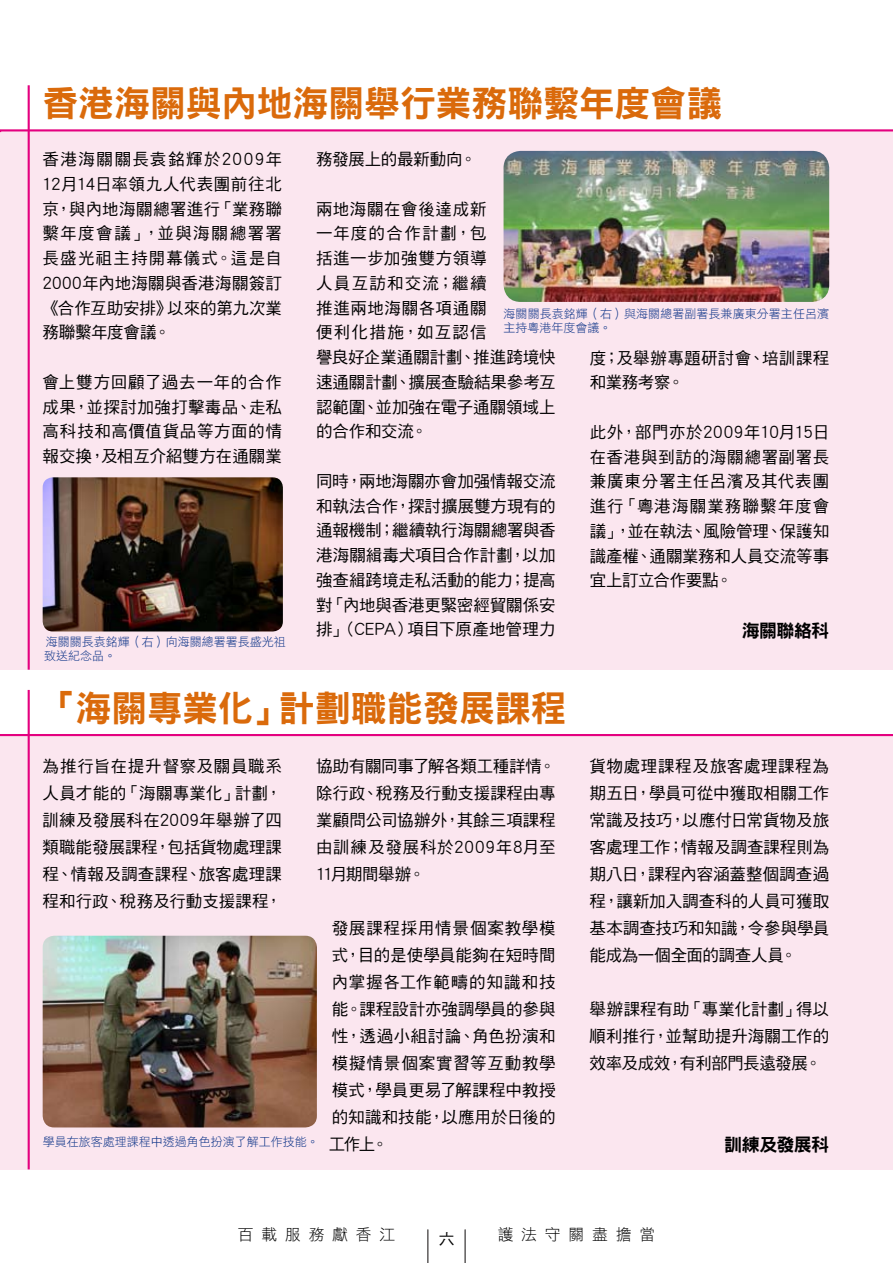
<style>
.page{position:relative;width:893px;height:1263px;background:#fff}
.page>*{position:absolute;margin:0;border:0;box-sizing:border-box;transform-origin:0 0}
.t1{font:36px "DF Hei HK W9";color:#da6a0b}
.t2{font:18px "DF Hei HK W9";letter-spacing:-.035em;color:#000}
.t3{font:16.5px/27px "DF Hei HK W5";color:#000;text-align:justify}
.t4{font:16.5px/24.8px "DF Hei HK W5";letter-spacing:.025em;color:#000}
.t5{font:15.75px "DF Hei HK W3";letter-spacing:.5em;color:#000}
.t6{font:15.75px "DF Hei HK W5";color:#000}
.t7{font:12px/14.4px "DF Li Hei HK W3";color:#0c3388}
</style>
<div class="page">
<hr style="left:427px;top:1229px;width:1px;height:34px;background:#595757">
<hr style="left:465px;top:1229px;width:1px;height:34px;background:#595757">
<div style="left:0;top:131px;width:893px;height:539px;background:#fbe6ef"></div>
<div style="left:0;top:736px;width:893px;height:433px;background:#fbe6ef"></div>
<hr style="left:28px;top:85px;width:2px;height:585px;background:#e4007f">
<hr style="left:28px;top:690px;width:2px;height:479px;background:#e4007f">
<hr style="left:0;top:129px;width:893px;height:2px;background:#e4007f">
<hr style="left:0;top:734px;width:893px;height:2px;background:#e4007f">
<img style="left:43px;top:477px;width:240px;height:154px">
<img style="left:43px;top:936px;width:274px;height:191px">
<img style="left:504px;top:151px;width:325px;height:151px">
<p class="t1" style="left:43px;top:84px;width:682px">香港海關與內地海關舉行業務聯繫年度會議</p>
<p class="t3" style="left:43px;top:147px;width:241px;line-height:24.8px">香港海關關長袁銘輝於2009年12月14日率領九人代表團前往北京，與內地海關總署進行「業務聯繫年度會議」，並與海關總署署長盛光祖主持開幕儀式。這是自2000年內地海關與香港海關簽訂《合作互助安排》以來的第九次業務聯繫年度會議。</p>
<p class="t3" style="left:43px;top:369px;width:241px;line-height:24.8px">會上雙方回顧了過去一年的合作成果，並探討加強打擊毒品、走私高科技和高價值貨品等方面的情報交換，及相互介紹雙方在通關業</p>
<p class="t7" style="left:44px;top:634px;width:243px">海關關長袁銘輝（右）向海關總署署長盛光祖致送紀念品。</p>
<p class="t3" style="left:316px;top:145px;width:162px">務發展上的最新動向。</p>
<p class="t4" style="left:316px;top:196px;width:241px">兩地海關在會後達成新<br>一年度的合作計劃，包<br>括進一步加強雙方領導<br>人員互訪和交流；繼續<br>推進兩地海關各項通關<br>便利化措施，如互認信<br>譽良好企業通關計劃、推進跨境快速通關計劃、擴展查驗結果參考互認範圍、並加強在電子通關領域上的合作和交流。</p>
<p class="t3" style="left:316px;top:468px;width:241px;line-height:24.8px">同時，兩地海關亦會加强情報交流和執法合作，探討擴展雙方現有的通報機制；繼續執行海關總署與香港海關緝毒犬項目合作計劃，以加強查緝跨境走私活動的能力；提高對「內地與香港更緊密經貿關係安排」（CEPA）項目下原產地管理力</p>
<p class="t7" style="left:504px;top:306px;width:327px">海關關長袁銘輝（右）與海關總署副署長兼廣東分署主任呂濱主持粵港年度會議。</p>
<p class="t3" style="left:590px;top:345px;width:241px;line-height:24.8px">度；及舉辦專題研討會、培訓課程和業務考察。</p>
<p class="t3" style="left:590px;top:419px;width:241px;line-height:24.8px">此外，部門亦於2009年10月15日在香港與到訪的海關總署副署長兼廣東分署主任呂濱及其代表團進行「粵港海關業務聯繫年度會議」，並在執法、風險管理、保護知識產權、通關業務和人員交流等事宜上訂立合作要點。</p>
<p class="t2" style="left:742px;top:621px;width:89px">海關聯絡科</p>
<p class="t1" style="left:43px;top:688px;width:526px">「海關專業化」計劃職能發展課程</p>
<p class="t3" style="left:316px;top:752px;width:241px">協助有關同事了解各類工種詳情。除行政、稅務及行動支援課程由專業顧問公司協辦外，其餘三項課程由訓練及發展科於2009年8月至11月期間舉辦。</p>
<p class="t3" style="left:329px;top:914px;width:228px">發展課程採用情景個案教學模式，目的是使學員能夠在短時間內掌握各工作範疇的知識和技能。課程設計亦強調學員的參與性，透過小組討論、角色扮演和模擬情景個案實習等互動教學模式，學員更易了解課程中教授的知識和技能，以應用於日後的工作上。</p>
<p class="t3" style="left:43px;top:752px;width:241px">為推行旨在提升督察及關員職系人員才能的「海關專業化」計劃，訓練及發展科在2009年舉辦了四類職能發展課程，包括貨物處理課程、情報及調查課程、旅客處理課程和行政、稅務及行動支援課程，</p>
<p class="t7" style="left:43px;top:1134px;width:277px">學員在旅客處理課程中透過角色扮演了解工作技能。</p>
<p class="t3" style="left:590px;top:752px;width:241px">貨物處理課程及旅客處理課程為期五日，學員可從中獲取相關工作常識及技巧，以應付日常貨物及旅客處理工作；情報及調查課程則為期八日，課程內容涵蓋整個調查過程，讓新加入調查科的人員可獲取基本調查技巧和知識，令參與學員能成為一個全面的調查人員。</p>
<p class="t3" style="left:590px;top:995px;width:241px">舉辦課程有助「專業化計劃」得以順利推行，並幫助提升海關工作的效率及成效，有利部門長遠發展。</p>
<p class="t2" style="left:724px;top:1135px;width:106px">訓練及發展科</p>
<p class="t5" style="left:238px;top:1226px;width:419px">百載服務獻香江　　　　護法守關盡擔當</p>
<p class="t6" style="left:439px;top:1230px;width:17px">六</p>
</div>
